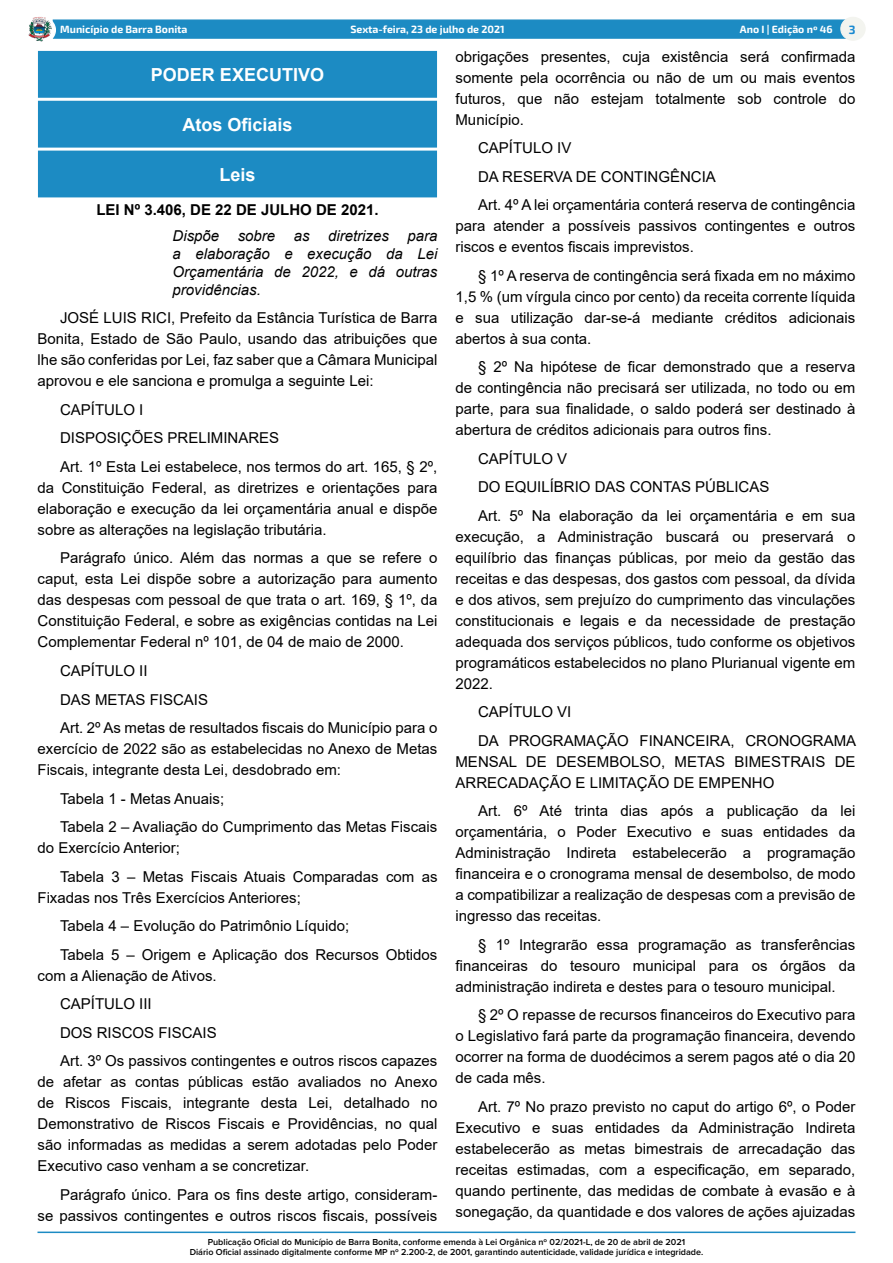
<style>
.page{position:relative;width:893px;height:1263px;background:#fff}
.page>*{position:absolute;margin:0;border:0;box-sizing:border-box;transform-origin:0 0}
.t1{font:700 18px "Arial";color:#fff}
._2_-_Corpo{font:15px/21px "Arial";color:#000;text-align:justify}
._3_-_Ementa{font:italic 15px/18px "Arial";color:#000;text-align:justify}
._1_-_Cabeçalho{font:700 15px "Arial";color:#000}
.t2{font:700 12px "Exo 2.0";color:#1989d1}
.t3{font:700 10.5px "Exo 2.0";color:#fff}
.t4{font:600 9px/10.8px "Proxima Nova";color:#000;text-align:center}
</style>
<div class="page">
<hr style="left:38px;top:1231px;width:817px;height:2px;background:#1c8bc3">
<div style="left:53px;top:19px;width:796px;height:20px;background:#1c8bc3;border:1px solid #1c8bc3"></div>
<div style="left:31px;top:18px;width:24px;height:24px;background:#fff;border-radius:50%"></div>
<div style="left:31px;top:17px;width:25px;height:26px;border:1px solid #fff;border-radius:50%"></div>
<img style="left:28px;top:17px;width:25px;height:25px">
<div style="left:841px;top:17px;width:24px;height:23px;background:#f3f4ef;border-radius:50%"></div>
<div style="left:840px;top:17px;width:26px;height:24px;border:1px solid #f3f4ef;border-radius:50%"></div>
<div style="left:39px;top:51px;width:397px;height:46px;background:#1c8bc3"></div>
<div style="left:38px;top:51px;width:399px;height:47px;border:1px solid #1c8bc3"></div>
<div style="left:39px;top:101px;width:397px;height:46px;background:#1c8bc3"></div>
<div style="left:38px;top:101px;width:399px;height:47px;border:1px solid #1c8bc3"></div>
<div style="left:39px;top:151px;width:397px;height:46px;background:#1c8bc3"></div>
<p class="t3" style="left:60px;top:23px;width:129px">Município de Barra Bonita</p>
<p class="t3" style="left:350px;top:23px;width:156px">Sexta-feira, 23 de julho de 2021</p>
<p class="t3" style="left:740px;top:23px;width:94px">Ano I | Edição nº 46</p>
<p class="t2" style="left:849px;top:22px;width:8px">3</p>
<p class="t1" style="left:151px;top:62px;width:175px">PODER EXECUTIVO</p>
<p class="t1" style="left:182px;top:112px;width:112px">Atos Oficiais</p>
<p class="t1" style="left:219px;top:162px;width:38px">Leis</p>
<p class="_1_-_Cabeçalho" style="left:96px;top:200px;width:284px">LEI Nº 3.406, DE 22 DE JULHO DE 2021.</p>
<p class="_3_-_Ementa" style="left:172px;top:227px;width:266px">Dispõe sobre as diretrizes para a elaboração e execução da Lei Orçamentária de 2022, e dá outras providências.</p>
<p class="_2_-_Corpo" style="left:38px;top:308px;width:401px;text-indent:22px">JOSÉ LUIS RICI, Prefeito da Estância Turística de Barra Bonita, Estado de São Paulo, usando das atribuições que lhe são conferidas por Lei, faz saber que a Câmara Municipal aprovou e ele sanciona e promulga a seguinte Lei:</p>
<p class="_2_-_Corpo" style="left:60px;top:399px;width:85px">CAPÍTULO I</p>
<p class="_2_-_Corpo" style="left:60px;top:428px;width:221px">DISPOSIÇÕES PRELIMINARES</p>
<p class="_2_-_Corpo" style="left:38px;top:456px;width:401px;text-indent:22px">Art. 1º Esta Lei estabelece, nos termos do art. 165, § 2º, da Constituição Federal, as diretrizes e orientações para elaboração e execução da lei orçamentária anual e dispõe sobre as alterações na legislação tributária.</p>
<p class="_2_-_Corpo" style="left:38px;top:548px;width:401px;text-indent:22px">Parágrafo único. Além das normas a que se refere o caput, esta Lei dispõe sobre a autorização para aumento das despesas com pessoal de que trata o art. 169, § 1º, da Constituição Federal, e sobre as exigências contidas na Lei Complementar Federal nº 101, de 04 de maio de 2000.</p>
<p class="_2_-_Corpo" style="left:60px;top:660px;width:89px">CAPÍTULO II</p>
<p class="_2_-_Corpo" style="left:60px;top:689px;width:150px">DAS METAS FISCAIS</p>
<p class="_2_-_Corpo" style="left:38px;top:717px;width:401px;text-indent:22px">Art. 2º As metas de resultados fiscais do Município para o exercício de 2022 são as estabelecidas no Anexo de Metas Fiscais, integrante desta Lei, desdobrado em:</p>
<p class="_2_-_Corpo" style="left:60px;top:788px;width:166px">Tabela 1 - Metas Anuais;</p>
<p class="_2_-_Corpo" style="left:38px;top:816px;width:401px;text-indent:22px">Tabela 2 – Avaliação do Cumprimento das Metas Fiscais do Exercício Anterior;</p>
<p class="_2_-_Corpo" style="left:38px;top:866px;width:401px;text-indent:22px">Tabela 3 – Metas Fiscais Atuais Comparadas com as<br>Fixadas nos Três Exercícios Anteriores;</p>
<p class="_2_-_Corpo" style="left:60px;top:915px;width:291px">Tabela 4 – Evolução do Patrimônio Líquido;</p>
<p class="_2_-_Corpo" style="left:38px;top:944px;width:401px;text-indent:22px">Tabela 5 – Origem e Aplicação dos Recursos Obtidos com a Alienação de Ativos.</p>
<p class="_2_-_Corpo" style="left:60px;top:993px;width:93px">CAPÍTULO III</p>
<p class="_2_-_Corpo" style="left:60px;top:1022px;width:158px">DOS RISCOS FISCAIS</p>
<p class="_2_-_Corpo" style="left:38px;top:1050px;width:401px;text-indent:22px">Art. 3º Os passivos contingentes e outros riscos capazes de afetar as contas públicas estão avaliados no Anexo de Riscos Fiscais, integrante desta Lei, detalhado no Demonstrativo de Riscos Fiscais e Providências, no qual são informadas as medidas a serem adotadas pelo Poder Executivo caso venham a se concretizar.</p>
<p class="_2_-_Corpo" style="left:38px;top:1184px;width:401px;text-align:right">Parágrafo único. Para os fins deste artigo, consideram-<br>se passivos contingentes e outros riscos fiscais, possíveis</p>
<p class="_2_-_Corpo" style="left:455px;top:46px;width:401px">obrigações presentes, cuja existência será confirmada somente pela ocorrência ou não de um ou mais eventos futuros, que não estejam totalmente sob controle do Município.</p>
<p class="_2_-_Corpo" style="left:478px;top:137px;width:95px">CAPÍTULO IV</p>
<p class="_2_-_Corpo" style="left:478px;top:166px;width:239px">DA RESERVA DE CONTINGÊNCIA</p>
<p class="_2_-_Corpo" style="left:455px;top:194px;width:401px;text-indent:22px">Art. 4º A lei orçamentária conterá reserva de contingência para atender a possíveis passivos contingentes e outros riscos e eventos fiscais imprevistos.</p>
<p class="_2_-_Corpo" style="left:455px;top:265px;width:401px;text-indent:22px">§ 1º A reserva de contingência será fixada em no máximo 1,5 % (um vírgula cinco por cento) da receita corrente líquida e sua utilização dar-se-á mediante créditos adicionais abertos à sua conta.</p>
<p class="_2_-_Corpo" style="left:455px;top:356px;width:401px;text-indent:22px">§ 2º Na hipótese de ficar demonstrado que a reserva de contingência não precisará ser utilizada, no todo ou em parte, para sua finalidade, o saldo poderá ser destinado à abertura de créditos adicionais para outros fins.</p>
<p class="_2_-_Corpo" style="left:478px;top:448px;width:91px">CAPÍTULO V</p>
<p class="_2_-_Corpo" style="left:478px;top:476px;width:293px">DO EQUILÍBRIO DAS CONTAS PÚBLICAS</p>
<p class="_2_-_Corpo" style="left:455px;top:505px;width:401px;text-indent:22px">Art. 5º Na elaboração da lei orçamentária e em sua execução, a Administração buscará ou preservará o equilíbrio das finanças públicas, por meio da gestão das receitas e das despesas, dos gastos com pessoal, da dívida e dos ativos, sem prejuízo do cumprimento das vinculações constitucionais e legais e da necessidade de prestação adequada dos serviços públicos, tudo conforme os objetivos programáticos estabelecidos no plano Plurianual vigente em 2022.</p>
<p class="_2_-_Corpo" style="left:478px;top:701px;width:95px">CAPÍTULO VI</p>
<p class="_2_-_Corpo" style="left:455px;top:730px;width:402px;text-indent:22px">DA PROGRAMAÇÃO FINANCEIRA, CRONOGRAMA MENSAL DE DESEMBOLSO, METAS BIMESTRAIS DE ARRECADAÇÃO E LIMITAÇÃO DE EMPENHO</p>
<p class="_2_-_Corpo" style="left:455px;top:800px;width:401px;text-indent:22px">Art. 6º Até trinta dias após a publicação da lei orçamentária, o Poder Executivo e suas entidades da Administração Indireta estabelecerão a programação financeira e o cronograma mensal de desembolso, de modo a compatibilizar a realização de despesas com a previsão de ingresso das receitas.</p>
<p class="_2_-_Corpo" style="left:455px;top:934px;width:401px;text-indent:22px">§ 1º Integrarão essa programação as transferências financeiras do tesouro municipal para os órgãos da administração indireta e destes para o tesouro municipal.</p>
<p class="_2_-_Corpo" style="left:455px;top:1004px;width:401px;text-indent:22px">§ 2º O repasse de recursos financeiros do Executivo para o Legislativo fará parte da programação financeira, devendo ocorrer na forma de duodécimos a serem pagos até o dia 20 de cada mês.</p>
<p class="_2_-_Corpo" style="left:455px;top:1096px;width:401px;text-indent:22px">Art. 7º No prazo previsto no caput do artigo 6º, o Poder Executivo e suas entidades da Administração Indireta estabelecerão as metas bimestrais de arrecadação das receitas estimadas, com a especificação, em separado, quando pertinente, das medidas de combate à evasão e à sonegação, da quantidade e dos valores de ações ajuizadas</p>
<p class="t4" style="left:190px;top:1236px;width:515px">Publicação Oficial do Município de Barra Bonita, conforme emenda à Lei Orgânica nº 02/2021-L, de 20 de abril de 2021<br>Diário Oficial assinado digitalmente conforme MP nº 2.200-2, de 2001, garantindo autenticidade, validade jurídica e integridade.</p>
</div>
